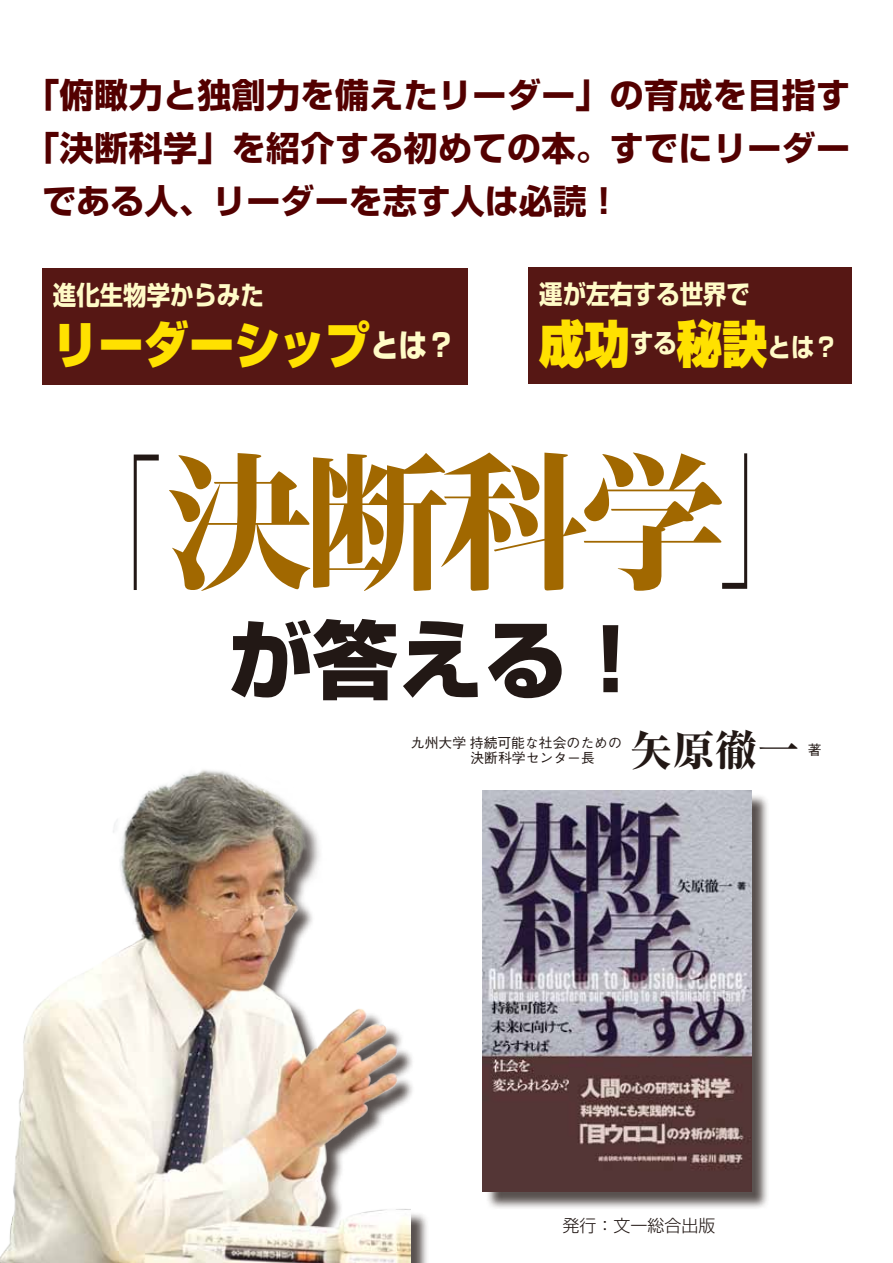
<style>
.page{position:relative;width:893px;height:1263px;background:#fff}
.page>*{position:absolute;margin:0;border:0;box-sizing:border-box;transform-origin:0 0}
.t1{font:800 148.8px "Kocho Std";color:#a16800}
.t2{font:800 85.05px "Shin Go Pro";color:#221815}
.t3{font:900 50.4px "Shin Go Pro";color:#ffe100;scale:.9 1}
.t4{font:800 42.45px "Ryumin Pro";color:#221815}
.t5{font:700 34.05px "Shin Go Pro";letter-spacing:.01em;color:#530000}
.t6{font:700 25.95px/52.8px "Shin Go Pro";color:#fffbc7;scale:.9 1}
.t7{font:300 16.95px "Shin Go Pro";color:#221815}
.t8{font:500 13.8px/14.9px "Gothic BBB Pro";color:#221815}
.s1{font-weight:800;font-size:31.5px;color:#fffbc7}
.s2{font-weight:900;font-size:50.4px;color:#ffe100}
.s3{font-family:"Ryumin Pro";font-weight:300;color:#221815}
.s4{font-family:"Gothic BBB Pro";font-weight:500}
</style>
<div class="page">
<div style="left:1px;top:773px;width:429px;height:490px;background:#221815;opacity:.75"></div>
<img style="left:0;top:770px;width:411px;height:493px">
<div style="left:42px;top:268px;width:425px;height:117px;background:#561714"></div>
<div style="left:528px;top:267px;width:324px;height:117px;background:#561714"></div>
<div style="left:485px;top:793px;width:285px;height:418px;background:#221815;opacity:.75"></div>
<img style="left:483px;top:791px;width:268px;height:401px">
<p class="t5" style="left:26px;top:68px;width:826px">「俯瞰力と独創力を備えたリーダー」の育成を目指す</p>
<p class="t5" style="left:26px;top:121px;width:826px">「決断科学」を紹介する初めての本。すでにリーダー</p>
<p class="t5" style="left:43px;top:174px;width:580px">である人、リーダーを志す人は必読！</p>
<p class="t6" style="left:53px;top:266px;width:236px">進化生物学からみた</p>
<h3 class="t3" style="left:53px;top:305px;width:449px">リーダーシップ<span class="s1">とは？</span></h3>
<p class="t6" style="left:539px;top:265px;width:333px">運が左右する世界で<br><span class="s2">成功</span>する<span class="s2">秘訣</span>とは？</p>
<h1 class="t1" style="left:88px;top:402px;width:707px"><span class="s3">「</span>決断科学<span class="s3">」</span></h1>
<h2 class="t2" style="left:228px;top:592px;width:427px">が答える！</h2>
<p class="t8" style="left:470px;top:733px;width:153px;text-indent:-60px">九州大学持続可能な社会のための決断科学センター長</p>
<p class="t4" style="left:630px;top:717px;width:172px">矢原徹一</p>
<p class="t8" style="left:808px;top:741px;width:15px">著</p>
<p class="t7" style="left:562px;top:1212px;width:155px">発行<span class="s4">：</span>文一総合出版</p>
</div>
